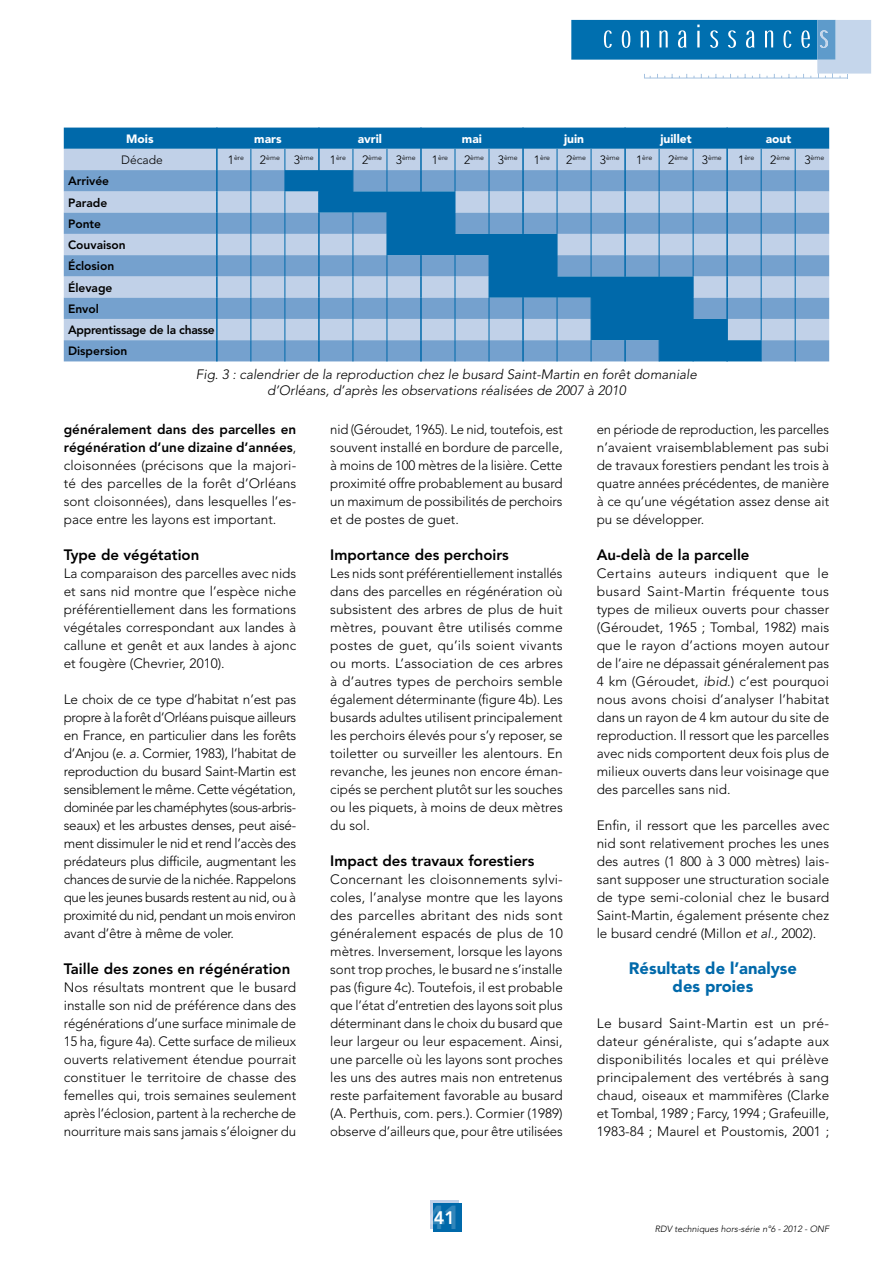
<style>
.page{position:relative;width:893px;height:1263px;background:#fff}
.page>*{position:absolute;margin:0;border:0;box-sizing:border-box;transform-origin:0 0}
.t1{font:800 33px "Avenir";color:#fff}
.t2{font:800 18px "Avenir";color:#fff}
.t3{font:900 16.5px/18px "Avenir";color:#0069aa;text-align:center}
.t4{font:800 15px "Avenir";color:#000}
.t5{font:300 13.5px/18px "Avenir";color:#000;text-align:justify}
.t6{font:italic 300 13.5px/16.2px "Avenir";color:#000;text-align:center}
.t7{font:800 12px/21.3px "Avenir";color:#000}
.t8{font:900 12px "Avenir";color:#fff}
.t9{font:300 12px "Avenir";color:#000}
.t10{font:italic 300 9px "Avenir";color:#000}
.t11{font:300 6.9px "Avenir";color:#000}
.s1{font-size:12px}
.s2{font-weight:800}
.s3{font-style:italic}
</style>
<div class="page">
<svg style="left:572px;top:20px;width:299px;height:59px"></svg>
<svg style="left:431px;top:1200px;width:28px;height:28px"></svg>
<div style="left:434px;top:1203px;width:28px;height:29px;background:#0069aa"></div>
<svg style="left:64px;top:128px;width:765px;height:233px;background:#76a5cf"></svg>
<p class="t8" style="left:126px;top:131px;width:29px">Mois</p>
<p class="t8" style="left:254px;top:131px;width:29px">mars</p>
<p class="t8" style="left:358px;top:131px;width:26px">avril</p>
<p class="t8" style="left:462px;top:131px;width:22px">mai</p>
<p class="t8" style="left:564px;top:131px;width:22px">juin</p>
<p class="t8" style="left:660px;top:131px;width:33px">juillet</p>
<p class="t8" style="left:766px;top:131px;width:27px">aout</p>
<p class="t9" style="left:121px;top:153px;width:43px">Décade</p>
<p class="t11" style="left:228px;top:154px;width:18px"><span class="s1">1</span>ère</p>
<p class="t11" style="left:260px;top:154px;width:55px"><span class="s1">2</span>ème <span class="s1">3</span>ème</p>
<p class="t11" style="left:330px;top:154px;width:18px"><span class="s1">1</span>ère</p>
<p class="t11" style="left:362px;top:154px;width:55px"><span class="s1">2</span>ème <span class="s1">3</span>ème</p>
<p class="t11" style="left:432px;top:154px;width:18px"><span class="s1">1</span>ère</p>
<p class="t11" style="left:464px;top:154px;width:55px"><span class="s1">2</span>ème <span class="s1">3</span>ème</p>
<p class="t11" style="left:534px;top:154px;width:18px"><span class="s1">1</span>ère</p>
<p class="t11" style="left:566px;top:154px;width:55px"><span class="s1">2</span>ème <span class="s1">3</span>ème</p>
<p class="t11" style="left:636px;top:154px;width:18px"><span class="s1">1</span>ère</p>
<p class="t11" style="left:668px;top:154px;width:55px"><span class="s1">2</span>ème <span class="s1">3</span>ème</p>
<p class="t11" style="left:738px;top:154px;width:18px"><span class="s1">1</span>ère</p>
<p class="t11" style="left:770px;top:154px;width:56px"><span class="s1">2</span>ème <span class="s1">3</span>ème</p>
<p class="t7" style="left:68px;top:170px;width:148px">Arrivée<br>Parade<br>Ponte<br>Couvaison<br>Éclosion<br>Élevage<br>Envol<br>Apprentissage de la chasse<br>Dispersion</p>
<p class="t6" style="left:196px;top:366px;width:503px">Fig. 3 : calendrier de la reproduction chez le busard Saint-Martin en forêt domaniale d’Orléans, d’après les observations réalisées de 2007 à 2010</p>
<p class="t5" style="left:64px;top:420px;width:234px"><span class="s2">généralement dans des parcelles en régénération d’une dizaine d’années</span>, cloisonnées (précisons que la majori&shy;té des parcelles de la forêt d’Orléans sont cloisonnées), dans lesquelles l’es&shy;pace entre les layons est important.</p>
<p class="t4" style="left:64px;top:545px;width:137px">Type de végétation</p>
<p class="t5" style="left:64px;top:564px;width:234px">La comparaison des parcelles avec nids et sans nid montre que l’espèce niche préférentiellement dans les formations végétales correspondant aux landes à callune et genêt et aux landes à ajonc et fougère (Chevrier, 2010).</p>
<p class="t5" style="left:64px;top:690px;width:234px">Le choix de ce type d’habitat n’est pas propre à la forêt d’Orléans puisque ailleurs en France, en particulier dans les forêts d’Anjou (<span class="s3">e. a.</span> Cormier, 1983), l’habitat de reproduction du busard Saint-Martin est sensiblement le même. Cette végétation, dominée par les chaméphytes (sous-arbris&shy;seaux) et les arbustes denses, peut aisé&shy;ment dissimuler le nid et rend l’accès des prédateurs plus difficile, augmentant les chances de survie de la nichée. Rappelons que les jeunes busards restent au nid, ou à proximité du nid, pendant un mois environ avant d’être à même de voler.</p>
<p class="t4" style="left:64px;top:959px;width:228px">Taille des zones en régénération</p>
<p class="t5" style="left:64px;top:978px;width:234px">Nos résultats montrent que le busard installe son nid de préférence dans des régénérations d’une surface minimale de 15 ha, figure 4a). Cette surface de milieux ouverts relativement étendue pourrait constituer le territoire de chasse des femelles qui, trois semaines seulement après l’éclosion, partent à la recherche de nourriture mais sans jamais s’éloigner du</p>
<p class="t5" style="left:330px;top:420px;width:234px">nid (Géroudet, 1965). Le nid, toutefois, est souvent installé en bordure de parcelle, à moins de 100 mètres de la lisière. Cette proximité offre probablement au busard un maximum de possibilités de perchoirs et de postes de guet.</p>
<p class="t4" style="left:330px;top:545px;width:180px">Importance des perchoirs</p>
<p class="t5" style="left:330px;top:564px;width:234px">Les nids sont préférentiellement installés dans des parcelles en régénération où subsistent des arbres de plus de huit mètres, pouvant être utilisés comme postes de guet, qu’ils soient vivants ou morts. L’association de ces arbres à d’autres types de perchoirs semble également déterminante (figure 4b). Les busards adultes utilisent principalement les perchoirs élevés pour s’y reposer, se toiletter ou surveiller les alentours. En revanche, les jeunes non encore éman&shy;cipés se perchent plutôt sur les souches ou les piquets, à moins de deux mètres du sol.</p>
<p class="t4" style="left:330px;top:851px;width:206px">Impact des travaux forestiers</p>
<p class="t5" style="left:330px;top:870px;width:234px">Concernant les cloisonnements sylvi&shy;coles, l’analyse montre que les layons des parcelles abritant des nids sont généralement espacés de plus de 10 mètres. Inversement, lorsque les layons sont trop proches, le busard ne s’installe pas (figure 4c). Toutefois, il est probable que l’état d’entretien des layons soit plus déterminant dans le choix du busard que leur largeur ou leur espacement. Ainsi, une parcelle où les layons sont proches les uns des autres mais non entretenus reste parfaitement favorable au busard (A. Perthuis, com. pers.). Cormier (1989) observe d’ailleurs que, pour être utilisées</p>
<h1 class="t1" style="left:427px;top:1197px;width:37px">41</h1>
<p class="t2" style="left:434px;top:1207px;width:23px">41</p>
<p class="t5" style="left:597px;top:420px;width:234px">en période de reproduction, les parcelles n’avaient vraisemblablement pas subi de travaux forestiers pendant les trois à quatre années précédentes, de manière à ce qu’une végétation assez dense ait pu se développer.</p>
<p class="t4" style="left:597px;top:545px;width:154px">Au-delà de la parcelle</p>
<p class="t5" style="left:597px;top:564px;width:234px">Certains auteurs indiquent que le busard Saint-Martin fréquente tous types de milieux ouverts pour chasser (Géroudet, 1965 ; Tombal, 1982) mais que le rayon d’actions moyen autour de l’aire ne dépassait généralement pas 4 km (Géroudet, <span class="s3">ibid</span>.) c’est pourquoi nous avons choisi d’analyser l’habitat dans un rayon de 4 km autour du site de reproduction. Il ressort que les parcelles avec nids comportent deux fois plus de milieux ouverts dans leur voisinage que des parcelles sans nid.</p>
<p class="t5" style="left:597px;top:816px;width:234px">Enfin, il ressort que les parcelles avec nid sont relativement proches les unes des autres (1 800 à 3 000 mètres) lais&shy;sant supposer une structuration sociale de type semi-colonial chez le busard Saint-Martin, également présente chez le busard cendré (Millon <span class="s3">et al.,</span> 2002).</p>
<p class="t3" style="left:629px;top:959px;width:170px">Résultats de l’analyse des proies</p>
<p class="t5" style="left:597px;top:1014px;width:234px">Le busard Saint-Martin est un pré&shy;dateur généraliste, qui s’adapte aux disponibilités locales et qui prélève principalement des vertébrés à sang chaud, oiseaux et mammifères (Clarke et Tombal, 1989 ; Farcy, 1994 ; Grafeuille, 1983-84 ; Maurel et Poustomis, 2001 ;</p>
<p class="t10" style="left:655px;top:1223px;width:176px">RDV techniques hors-série n°6 - 2012 - ONF</p>
</div>
